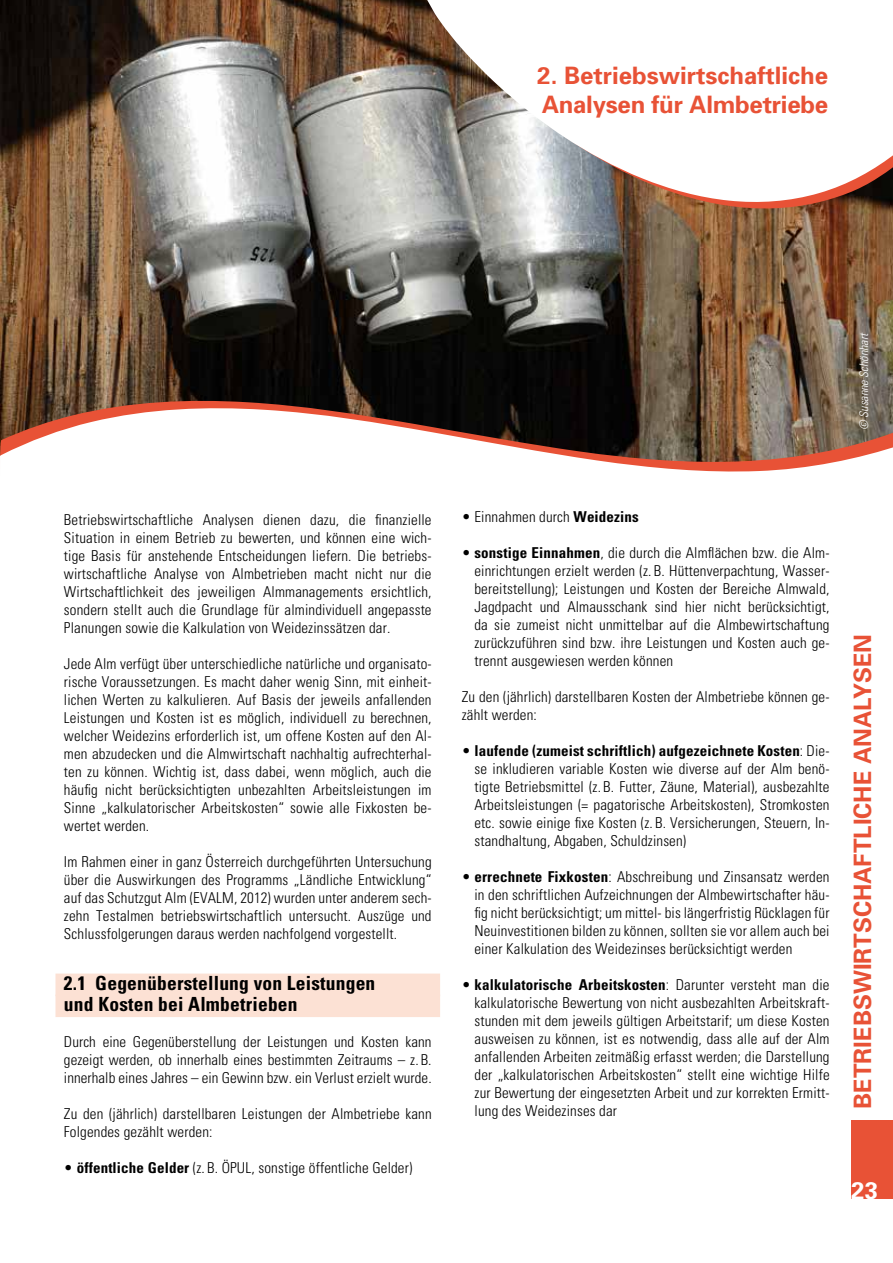
<style>
.page{position:relative;width:893px;height:1263px;background:#fff}
.page>*{position:absolute;margin:0;border:0;box-sizing:border-box;transform-origin:0 0}
.t1{font:700 24px/28.8px "Univers";color:#e85236}
.t2{font:700 24px "Univers";color:#fff}
.t3{font:700 condensed 19.5px/21px "Univers";letter-spacing:.01em;color:#000}
.t4{font:300 condensed 15px/18px "Univers";letter-spacing:.01em;color:#000;text-align:justify}
.t5{font:italic 300 condensed 12px "Univers";color:#fff}
.s1{font-weight:700}
</style>
<div class="page">
<div style="left:851px;top:1120px;width:42px;height:79px;background:#e85236"></div>
<img style="left:0;top:0;width:893px;height:399px">
<svg style="left:0;top:399px;width:893px;height:7px;background:#4e3529"></svg>
<svg style="left:0;top:406px;width:893px;height:66px"></svg>
<svg style="left:435px;top:204px;width:458px;height:6px;background:#9a7764"></svg>
<svg style="left:419px;top:0;width:474px;height:204px"></svg>
<div style="left:55px;top:973px;width:385px;height:23px;background:#fce1d4"></div>
<div style="left:55px;top:994px;width:385px;height:23px;background:#fce1d4"></div>
<h1 class="t1" style="left:537px;top:61px;width:292px">2. Betriebswirtschaftliche<br>Analysen für Almbetriebe</h1>
<p class="t5" style="left:859px;top:430px;width:99px;rotate:-90deg">© Susanne Schönhart</p>
<p class="t4" style="left:64px;top:511px;width:369px">Betriebswirtschaftliche Analysen dienen dazu, die finanzielle Situation in einem Betrieb zu bewerten, und können eine wich&shy;tige Basis für anstehende Entscheidungen liefern. Die betriebs&shy;wirtschaftliche Analyse von Almbetrieben macht nicht nur die Wirtschaftlichkeit des jeweiligen Almmanagements ersichtlich, sondern stellt auch die Grundlage für almindividuell angepasste Planungen sowie die Kalkulation von Weidezinssätzen dar.</p>
<p class="t4" style="left:64px;top:655px;width:369px">Jede Alm verfügt über unterschiedliche natürliche und organisato&shy;rische Voraussetzungen. Es macht daher wenig Sinn, mit einheit&shy;lichen Werten zu kalkulieren. Auf Basis der jeweils anfallenden Leistungen und Kosten ist es möglich, individuell zu berechnen, welcher Weidezins erforderlich ist, um offene Kosten auf den Al&shy;men abzudecken und die Almwirtschaft nachhaltig aufrechterhal&shy;ten zu können. Wichtig ist, dass dabei, wenn möglich, auch die häufig nicht berücksichtigten unbezahlten Arbeitsleistungen im Sinne „kalkulatorischer Arbeitskosten“ sowie alle Fixkosten be&shy;wertet werden.</p>
<p class="t4" style="left:64px;top:853px;width:369px">Im Rahmen einer in ganz Österreich durchgeführten Untersuchung über die Auswirkungen des Programms „Ländliche Entwicklung“ auf das Schutzgut Alm (EVALM, 2012) wurden unter anderem sech&shy;zehn Testalmen betriebswirtschaftlich untersucht. Auszüge und Schlussfolgerungen daraus werden nachfolgend vorgestellt.</p>
<h2 class="t3" style="left:64px;top:973px;width:313px">2.1 Gegenüberstellung von Leistungen und Kosten bei Almbetrieben</h2>
<p class="t4" style="left:64px;top:1033px;width:369px">Durch eine Gegenüberstellung der Leistungen und Kosten kann gezeigt werden, ob innerhalb eines bestimmten Zeitraums – z. B. innerhalb eines Jahres – ein Gewinn bzw. ein Verlust erzielt wurde.</p>
<p class="t4" style="left:64px;top:1105px;width:369px">Zu den (jährlich) darstellbaren Leistungen der Almbetriebe kann<br>Folgendes gezählt werden:</p>
<p class="t4" style="left:64px;top:1159px;width:350px">• <span class="s1">öffentliche Gelder</span> (z. B. ÖPUL, sonstige öffentliche Gelder)</p>
<p class="t4" style="left:462px;top:508px;width:179px">• Einnahmen durch <span class="s1">Weidezins</span></p>
<p class="t4" style="left:474px;top:544px;width:357px;text-indent:-13px">• <span class="s1">sonstige Einnahmen</span>, die durch die Almflächen bzw. die Alm&shy;einrichtungen erzielt werden (z. B. Hüttenverpachtung, Wasser&shy;bereitstellung); Leistungen und Kosten der Bereiche Almwald, Jagdpacht und Almausschank sind hier nicht berücksichtigt, da sie zumeist nicht unmittelbar auf die Almbewirtschaftung zurückzuführen sind bzw. ihre Leistungen und Kosten auch ge&shy;trennt ausgewiesen werden können</p>
<p class="t4" style="left:462px;top:688px;width:369px">Zu den (jährlich) darstellbaren Kosten der Almbetriebe können ge&shy;zählt werden:</p>
<p class="t4" style="left:474px;top:742px;width:357px;text-indent:-13px">• <span class="s1">laufende (zumeist schriftlich) aufgezeichnete Kosten</span>: Die&shy;se inkludieren variable Kosten wie diverse auf der Alm benö&shy;tigte Betriebsmittel (z. B. Futter, Zäune, Material), ausbezahlte Arbeitsleistungen (= pagatorische Arbeitskosten), Stromkosten etc. sowie einige fixe Kosten (z. B. Versicherungen, Steuern, In&shy;standhaltung, Abgaben, Schuldzinsen)</p>
<p class="t4" style="left:474px;top:868px;width:357px;text-indent:-13px">• <span class="s1">errechnete Fixkosten</span>: Abschreibung und Zinsansatz werden in den schriftlichen Aufzeichnungen der Almbewirtschafter häu&shy;fig nicht berücksichtigt; um mittel- bis längerfristig Rücklagen für Neuinvestitionen bilden zu können, sollten sie vor allem auch bei einer Kalkulation des Weidezinses berücksichtigt werden</p>
<p class="t4" style="left:474px;top:976px;width:357px;text-indent:-13px">• <span class="s1">kalkulatorische Arbeitskosten</span>: Darunter versteht man die kalkulatorische Bewertung von nicht ausbezahlten Arbeitskraft&shy;stunden mit dem jeweils gültigen Arbeitstarif; um diese Kosten ausweisen zu können, ist es notwendig, dass alle auf der Alm anfallenden Arbeiten zeitmäßig erfasst werden; die Darstellung der „kalkulatorischen Arbeitskosten“ stellt eine wichtige Hilfe zur Bewertung der eingesetzten Arbeit und zur korrekten Ermitt&shy;lung des Weidezinses dar</p>
<h1 class="t1" style="left:848px;top:1109px;width:476px;rotate:-90deg">BETRIEBSWIRTSCHAFTLICHE ANALYSEN</h1>
<h1 class="t2" style="left:851px;top:1176px;width:28px">23</h1>
</div>
